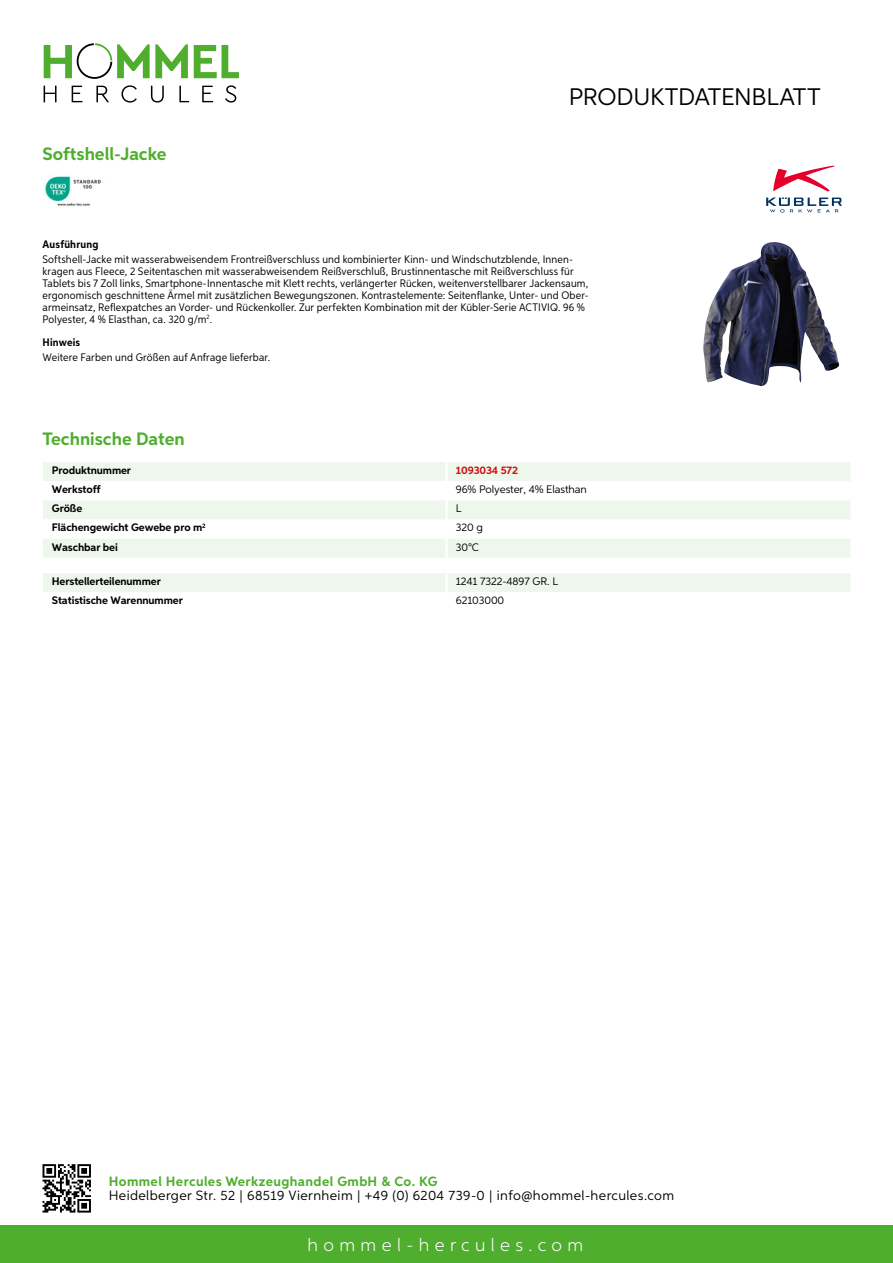
<style>
.page{position:relative;width:893px;height:1263px;background:#fff}
.page>*{position:absolute;margin:0;border:0;box-sizing:border-box;transform-origin:0 0}
.t1{font:24px "Aspira";letter-spacing:-.01em;color:#000}
.t2{font:700 18px "Aspira";color:#50ae2f}
.t3{font:300 18px "Aspira";letter-spacing:.3em;color:#fff}
.t4{font:13.5px "Aspira";letter-spacing:.03em;color:#000}
.t5{font:700 13.5px "Aspira";letter-spacing:.03em;color:#50ae2f}
.t6{font:10.95px/12px "Aspira Nar";letter-spacing:.015em;color:#000}
.t7{font:700 10.95px "Aspira";letter-spacing:-.01em;color:#000}
.t8{font:10.95px "Aspira";letter-spacing:-.01em;color:#000}
.t9{font:700 10.95px "Aspira Nar";letter-spacing:.02em;color:#000}
.t10{font:700 10.95px "Aspira";letter-spacing:-.01em;color:#cd1013}
</style>
<div class="page">
<div style="left:0;top:1226px;width:893px;height:37px;background:#50ae2f"></div>
<svg style="left:43px;top:1164px;width:48px;height:48px"></svg>
<svg style="left:194px;top:45px;width:45px;height:33px"></svg>
<svg style="left:44px;top:43px;width:144px;height:36px"></svg>
<svg style="left:44px;top:86px;width:13px;height:16px"></svg>
<svg style="left:72px;top:86px;width:10px;height:16px"></svg>
<svg style="left:96px;top:86px;width:13px;height:16px"></svg>
<svg style="left:121px;top:85px;width:16px;height:18px"></svg>
<svg style="left:151px;top:86px;width:13px;height:17px"></svg>
<svg style="left:179px;top:86px;width:10px;height:16px"></svg>
<svg style="left:202px;top:86px;width:11px;height:16px"></svg>
<svg style="left:225px;top:85px;width:11px;height:18px"></svg>
<div style="left:43px;top:462px;width:807px;height:96px;background:#eef7eb"></div>
<svg style="left:43px;top:481px;width:807px;height:58px"></svg>
<hr style="left:445px;top:462px;width:3px;height:19px;background:#fff">
<hr style="left:445px;top:481px;width:3px;height:19px;background:#fff">
<hr style="left:445px;top:500px;width:3px;height:19px;background:#fff">
<hr style="left:445px;top:519px;width:3px;height:20px;background:#fff">
<hr style="left:445px;top:539px;width:3px;height:19px;background:#fff">
<div style="left:43px;top:573px;width:807px;height:19px;background:#eef7eb"></div>
<img style="left:45px;top:176px;width:56px;height:30px">
<img style="left:703px;top:242px;width:137px;height:144px">
<svg style="left:773px;top:166px;width:62px;height:26px"></svg>
<svg style="left:766px;top:198px;width:76px;height:15px"></svg>
<h2 class="t2" style="left:43px;top:142px;width:126px">Softshell-Jacke</h2>
<h1 class="t1" style="left:569px;top:82px;width:253px">Produktdatenblatt</h1>
<p class="t9" style="left:43px;top:237px;width:58px">Ausführung</p>
<p class="t6" style="left:43px;top:253px;width:547px">Softshell-Jacke mit wasserabweisendem Frontreißverschluss und kombinierter Kinn- und Windschutzblende, Innen&shy;kragen aus Fleece, 2 Seitentaschen mit wasserabweisendem Reißverschluß, Brustinnentasche mit Reißverschluss für Tablets bis 7 Zoll links, Smartphone-Innentasche mit Klett rechts, verlängerter Rücken, weitenverstellbarer Jackensaum, ergonomisch geschnittene Ärmel mit zusätzlichen Bewegungszonen. Kontrastelemente: Seitenflanke, Unter- und Ober&shy;armeinsatz, Reflexpatches an Vorder- und Rückenkoller. Zur perfekten Kombination mit der Kübler-Serie ACTIVIQ. 96 % Polyester, 4 % Elasthan, ca. 320 g/m<sup>2</sup>.</p>
<p class="t9" style="left:43px;top:335px;width:39px">Hinweis</p>
<p class="t6" style="left:43px;top:351px;width:229px">Weitere Farben und Größen auf Anfrage lieferbar.</p>
<h2 class="t2" style="left:43px;top:428px;width:144px">Technische Daten</h2>
<p class="t7" style="left:52px;top:463px;width:81px">Produktnummer</p>
<p class="t10" style="left:456px;top:463px;width:64px">1093034 572</p>
<p class="t7" style="left:52px;top:483px;width:50px">Werkstoff</p>
<p class="t8" style="left:456px;top:483px;width:132px">96% Polyester, 4% Elasthan</p>
<p class="t7" style="left:52px;top:502px;width:32px">Größe</p>
<p class="t8" style="left:456px;top:502px;width:6px">L</p>
<p class="t7" style="left:52px;top:521px;width:155px">Flächengewicht Gewebe pro m<sup>2</sup></p>
<p class="t8" style="left:456px;top:521px;width:29px">320 g</p>
<p class="t7" style="left:52px;top:540px;width:68px">Waschbar bei</p>
<p class="t8" style="left:456px;top:540px;width:25px">30°C</p>
<p class="t7" style="left:52px;top:574px;width:111px">Herstellerteilenummer</p>
<p class="t8" style="left:456px;top:575px;width:102px">1241 7322-4897 GR. L</p>
<p class="t7" style="left:52px;top:594px;width:132px">Statistische Warennummer</p>
<p class="t8" style="left:456px;top:594px;width:50px">62103000</p>
<p class="t5" style="left:109px;top:1172px;width:330px">Hommel Hercules Werkzeughandel GmbH &amp; Co. KG</p>
<p class="t4" style="left:109px;top:1187px;width:567px">Heidelberger Str. 52 | 68519 Viernheim | +49 (0) 6204 739-0 | info@hommel-hercules.com</p>
<h2 class="t3" style="left:307px;top:1234px;width:277px">hommel-hercules.com</h2>
</div>
